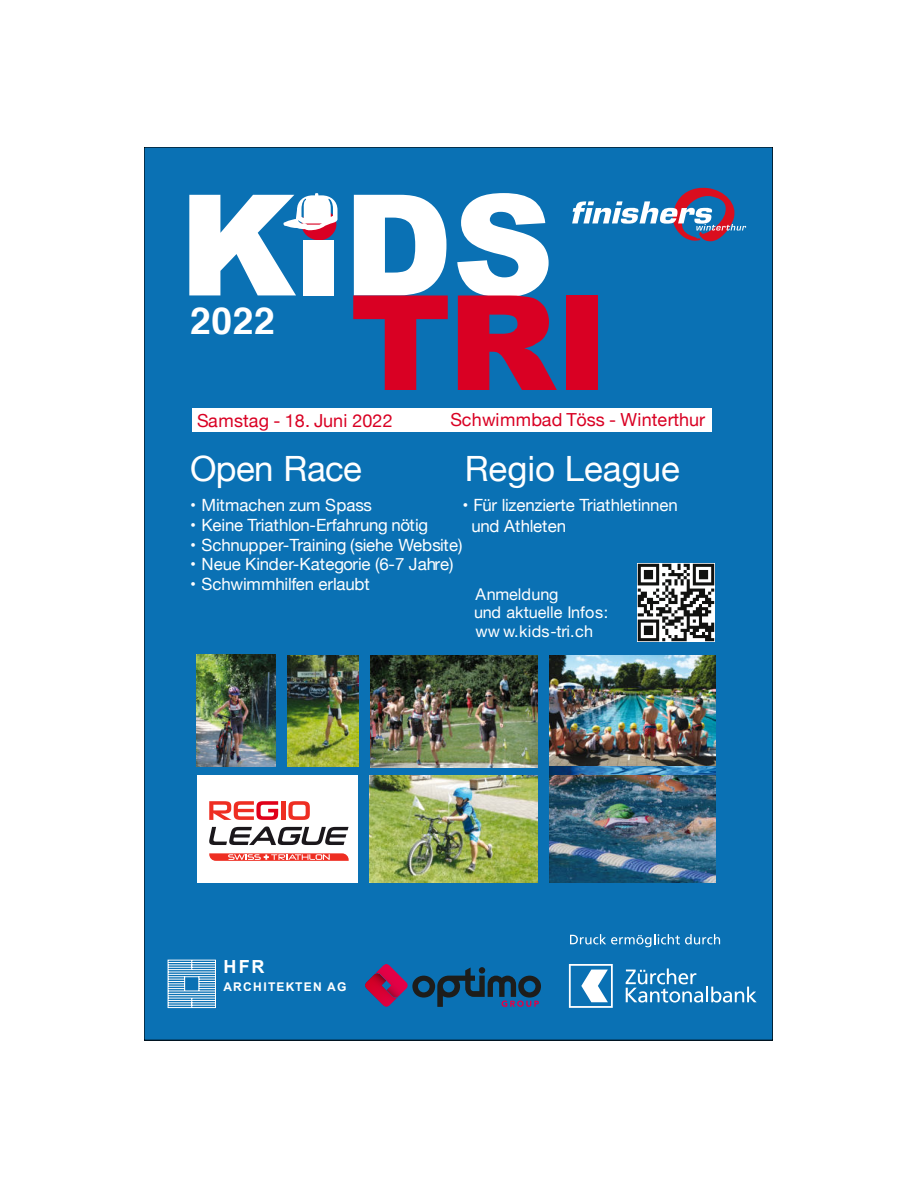
<style>
.page{position:relative;width:918px;height:1188px;background:#fff}
.page>*{position:absolute;margin:0;border:0;box-sizing:border-box;transform-origin:0 0}
.t1{font:900 140.7px "Arial";color:#fff}
.t2{font:700 37.2px "Helvetica";color:#fff}
.t3{font:34.8px "Helvetica Neue";color:#fff}
.t4{font:34.8px "Helvetica Neue";letter-spacing:-.02em;color:#fff}
.t5{font:18px "Helvetica Neue";letter-spacing:.005em;color:#d90023}
.t6{font:700 18px "Arial";color:#fff}
.t7{font:16.8px/20.2px "Helvetica Neue";letter-spacing:-.015em;color:#fff}
.t8{font:16.2px/18.5px "Helvetica Neue";color:#fff}
.t9{font:700 12px "Arial";letter-spacing:.1em;color:#fff}
</style>
<div class="page">
<div style="left:144px;top:147px;width:629px;height:893px;background:#0a71b4"></div>
<img style="left:550px;top:765px;width:165px;height:10px">
<img style="left:550px;top:655px;width:165px;height:110px">
<img style="left:288px;top:655px;width:71px;height:111px">
<div style="left:302px;top:209px;width:34px;height:31px;background:#d90023;border-radius:50%"></div>
<svg style="left:353px;top:296px;width:95px;height:94px"></svg>
<svg style="left:458px;top:296px;width:99px;height:94px"></svg>
<div style="left:566px;top:296px;width:31px;height:94px;background:#d90023"></div>
<svg style="left:284px;top:193px;width:54px;height:37px"></svg>
<div style="left:304px;top:240px;width:30px;height:56px;background:#fff"></div>
<div style="left:193px;top:408px;width:519px;height:24px;background:#fff"></div>
<img style="left:637px;top:564px;width:78px;height:77px">
<img style="left:550px;top:775px;width:166px;height:108px">
<img style="left:370px;top:655px;width:168px;height:113px">
<img style="left:196px;top:654px;width:79px;height:112px">
<div style="left:198px;top:775px;width:160px;height:108px;background:#fff"></div>
<hr style="left:281px;top:801px;width:4px;height:19px;background:#ee2e22">
<svg style="left:288px;top:801px;width:22px;height:19px"></svg>
<svg style="left:209px;top:801px;width:69px;height:19px"></svg>
<svg style="left:209px;top:853px;width:140px;height:8px"></svg>
<svg style="left:209px;top:827px;width:140px;height:18px"></svg>
<img style="left:370px;top:775px;width:168px;height:108px">
<svg style="left:167px;top:960px;width:49px;height:48px"></svg>
<svg style="left:365px;top:964px;width:176px;height:43px"></svg>
<svg style="left:569px;top:964px;width:44px;height:44px"></svg>
<svg style="left:626px;top:968px;width:131px;height:35px"></svg>
<svg style="left:570px;top:934px;width:150px;height:13px"></svg>
<svg style="left:572px;top:187px;width:174px;height:55px"></svg>
<h1 class="t1" style="left:179px;top:165px;width:377px">K DS</h1>
<h2 class="t2" style="left:190px;top:299px;width:86px">2022</h2>
<p class="t5" style="left:197px;top:414px;width:197px">Samstag - 18. Juni 2022</p>
<p class="t5" style="left:451px;top:413px;width:256px">Schwimmbad Töss - Winterthur</p>
<h3 class="t4" style="left:190px;top:456px;width:173px">Open Race</h3>
<h3 class="t3" style="left:465px;top:456px;width:217px">Regio League</h3>
<p class="t7" style="left:190px;top:496px;width:183px">• Mitmachen zum Spass</p>
<p class="t7" style="left:190px;top:515px;width:240px">• Keine Triathlon-Erfahrung nötig</p>
<p class="t7" style="left:190px;top:536px;width:274px">• Schnupper-Training (siehe Website)</p>
<p class="t7" style="left:190px;top:555px;width:265px">• Neue Kinder-Kategorie (6-7 Jahre)</p>
<p class="t7" style="left:190px;top:575px;width:181px">• Schwimmhilfen erlaubt</p>
<p class="t7" style="left:471px;top:496px;width:208px;text-indent:-9px">• Für lizenzierte Triathletinnen und Athleten</p>
<p class="t8" style="left:474px;top:586px;width:136px">Anmeldung<br>und aktuelle Infos: ww w.kids-tri.ch</p>
<p class="t6" style="left:223px;top:956px;width:43px">HFR</p>
<p class="t9" style="left:223px;top:980px;width:125px">ARCHITEKTEN AG</p>
</div>
